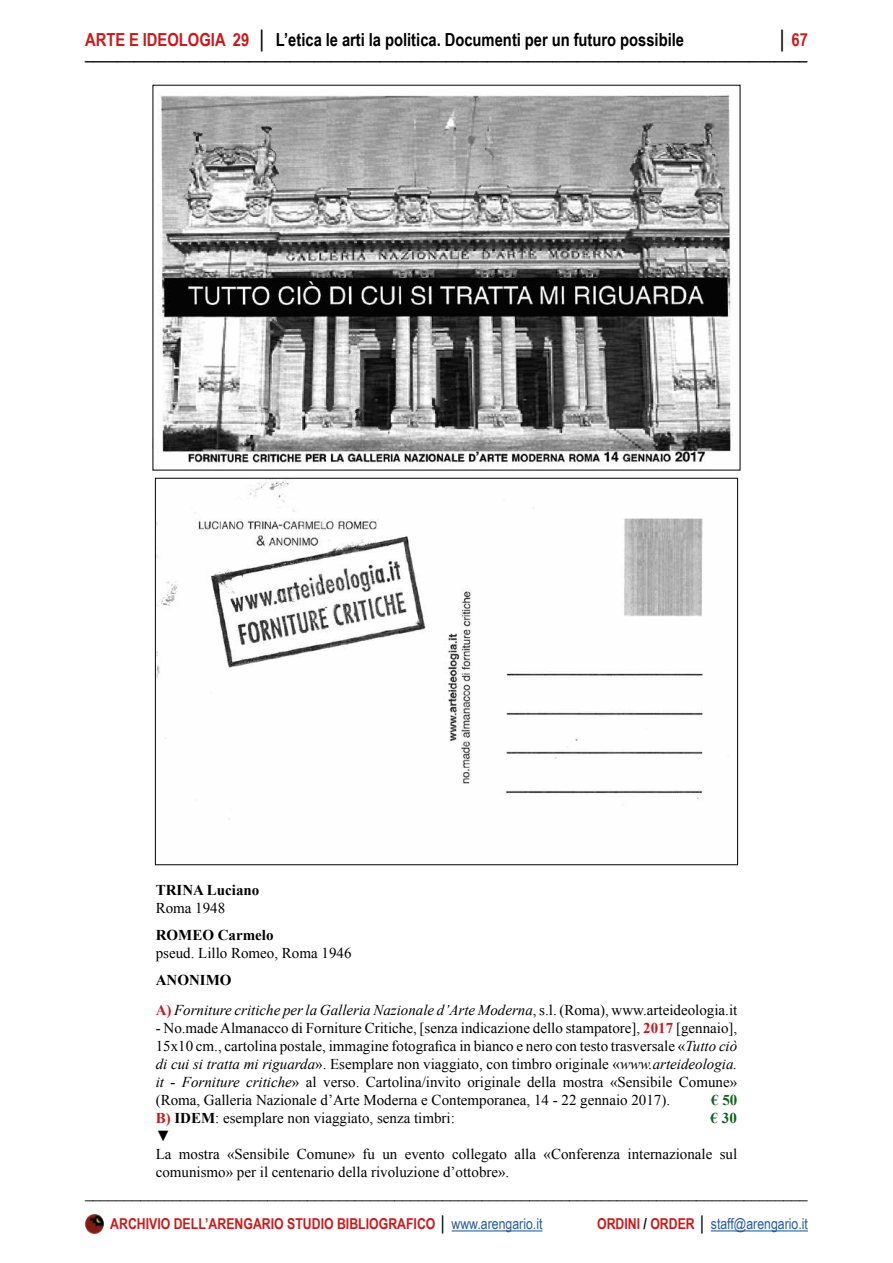
<style>
.page{position:relative;width:893px;height:1263px;background:#fff}
.page>*{position:absolute;margin:0;border:0;box-sizing:border-box;transform-origin:0 0}
.t1{font:18px/13.5px "Arial Narrow";color:#000;text-align:right}
.t2{font:700 18px "Arial Narrow";color:#000}
.t3{font:700 18px "Arial Narrow";color:#cd171a}
.t4{font:15px/18px "Times New Roman";color:#000;text-align:justify}
.t5{font:italic 15px/30px "Times New Roman";color:#000}
.t6{font:700 15px "Arial Narrow";color:#cd171a}
.t7{font:15px "Arial Narrow";color:#275b9b}
.t8{font:700 15px "Times New Roman";color:#000}
.t9{font:700 15px "Times New Roman";color:#0f621f}
.s1{font-weight:700}
.s2{font-weight:700;color:#cd171a}
.s3{color:#cd171a}
.s4{font-weight:700;font-style:normal}
.s5{font-weight:700;font-style:normal;color:#cd171a}
.s6{font-style:normal}
.s7{font-style:italic}
.s8{color:#000}
.s9{font-weight:400;color:#275b9b}
.s10{font-weight:700;color:#000}
</style>
<div class="page">
<hr style="left:452px;top:1230px;width:90px;height:1px;background:#275b9b">
<hr style="left:711px;top:1230px;width:97px;height:1px;background:#275b9b">
<img style="left:85px;top:1215px;width:19px;height:18px">
<img style="left:157px;top:480px;width:546px;height:340px">
<img style="left:158px;top:95px;width:575px;height:371px">
<p class="t1" style="left:85px;top:32px;width:724px"><span class="s1">│</span> <span class="s2">67 </span>________________________________________________________________________________________</p>
<p class="t2" style="left:85px;top:26px;width:601px"><span class="s3">ARTE E IDEOLOGIA 29</span> │ L’etica le arti la politica. Documenti per un futuro possibile</p>
<p class="t3" style="left:800px;top:26px;width:10px">8</p>
<p class="t8" style="left:156px;top:879px;width:105px">TRINA Luciano</p>
<p class="t4" style="left:156px;top:899px;width:71px">Roma 1948</p>
<p class="t8" style="left:156px;top:924px;width:119px">ROMEO Carmelo</p>
<p class="t4" style="left:156px;top:944px;width:197px">pseud. Lillo Romeo, Roma 1946</p>
<p class="t5" style="left:156px;top:964px;width:583px"><span class="s4">ANONIMO<br></span><span class="s5">A)</span> Forniture critiche per la Galleria Nazionale d’Arte Moderna<span class="s6">, s.l. (Roma), www.arteideologia.it</span></p>
<p class="t4" style="left:156px;top:1019px;width:583px">- No.made Almanacco di Forniture Critiche, [senza indicazione dello stampatore], <span class="s2">2017</span> [gennaio], 15x10 cm., cartolina postale, immagine fotografica in bianco e nero con testo trasversale «<span class="s7">Tutto ciò di cui si tratta mi riguarda</span>». Esemplare non viaggiato, con timbro originale «<span class="s7">www.arteideologia. it - Forniture critiche</span>» al verso. Cartolina/invito originale della mostra «Sensibile Comune» (Roma, Galleria Nazionale d’Arte Moderna e Contemporanea, 14 - 22 gennaio 2017).</p>
<p class="t9" style="left:711px;top:1089px;width:28px">€ 50</p>
<p class="t4" style="left:156px;top:1109px;width:301px"><span class="s2">B)</span> <span class="s1">IDEM</span>: esemplare non viaggiato, senza timbri:</p>
<p class="t9" style="left:711px;top:1107px;width:28px">€ 30</p>
<p class="t4" style="left:156px;top:1127px;width:583px;text-align:left">▼<br>La mostra «Sensibile Comune» fu un evento collegato alla «Conferenza internazionale sul comunismo» per il centenario della rivoluzione d’ottobre».</p>
<p class="t1" style="left:85px;top:1185px;width:724px">___________________________________________________________________________________________</p>
<p class="t6" style="left:110px;top:1213px;width:434px">ARCHIVIO DELL’ARENGARIO STUDIO BIBLIOGRAFICO <span class="s8">│</span> <span class="s9">www.arengario.it</span></p>
<p class="t7" style="left:597px;top:1213px;width:212px"><span class="s2">ORDINI</span> <span class="s10">/</span> <span class="s2">ORDER</span> <span class="s10">│</span> staff@arengario.it</p>
</div>
